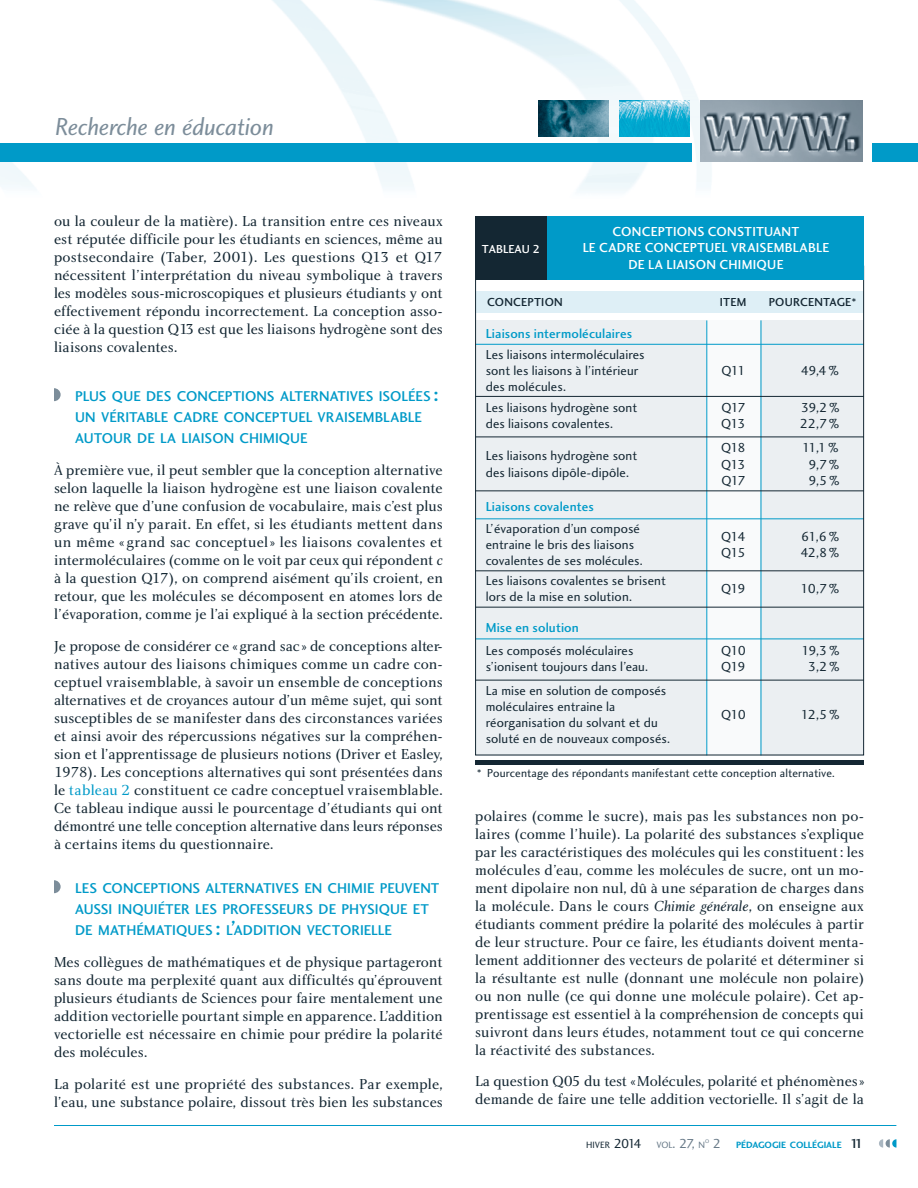
<style>
.page{position:relative;width:918px;height:1188px;background:#fff}
.page>*{position:absolute;margin:0;border:0;box-sizing:border-box;transform-origin:0 0}
.t1{font:25.5px "Charlotte Sans Book Italic Plain";letter-spacing:-.005em;color:#7c8d9a}
.t2{font:15px/18px "Charlotte Book Plain";color:#142733;text-align:justify}
.t3{font:14.7px/21px "Charlotte Sans Medium Plain";letter-spacing:.005em;color:#009ac8}
.t4{font:13.5px/16.2px "Charlotte Sans Book Plain";letter-spacing:.005em;color:#142733}
.t5{font:13.5px/16.5px "Charlotte Sans Medium Plain";letter-spacing:.015em;color:#fff;text-align:center}
.t6{font:13.5px "Charlotte Sans Medium Plain";letter-spacing:.01em;color:#009ac8}
.t7{font:12px "Charlotte Sans Book Plain";letter-spacing:.01em;color:#142733}
.t8{font:12px "Charlotte Sans Medium Plain";letter-spacing:.015em;color:#142733}
.t9{font:12px "Charlotte Sans Medium Plain";color:#fff}
.t10{font:9.45px "Charlotte Sans Bold Plain";color:#009ac8}
.t11{font:9.45px "Charlotte Sans Book Plain";color:#142733}
.t12{font:5.55px "Charlotte Sans Book Plain";color:#687a88}
.s1{font-size:21px}
.s2{font-family:"Charlotte Book Italic Plain"}
.s3{color:#009ac8}
.s4{font-size:13.5px}
.s5{color:#687a88}
.s6{font-size:13.5px;color:#687a88}
.s7{font-family:"Charlotte Sans Book Plain";font-size:13.5px;color:#687a88}
.s8{font-family:"Charlotte Sans Medium Plain";font-size:13.5px;color:#142733}
</style>
<div class="page">
<img style="left:0;top:0;width:918px;height:192px">
<div style="left:475px;top:291px;width:389px;height:22px;background:#deeff6"></div>
<div style="left:475px;top:320px;width:235px;height:435px;background:#ebeff2"></div>
<div style="left:707px;top:320px;width:71px;height:435px;background:#f9fafb"></div>
<div style="left:761px;top:320px;width:103px;height:435px;background:#ebeff2"></div>
<hr style="left:707px;top:320px;width:1px;height:435px;background:#009ac8">
<hr style="left:761px;top:320px;width:1px;height:435px;background:#009ac8">
<img style="left:701px;top:101px;width:162px;height:61px">
<img style="left:619px;top:101px;width:70px;height:36px">
<img style="left:538px;top:101px;width:71px;height:36px">
<svg style="left:54px;top:388px;width:7px;height:13px"></svg>
<svg style="left:54px;top:880px;width:7px;height:13px"></svg>
<hr style="left:475px;top:396px;width:389px;height:1px;background:#142733">
<hr style="left:475px;top:437px;width:389px;height:1px;background:#142733">
<hr style="left:475px;top:571px;width:389px;height:1px;background:#142733">
<hr style="left:475px;top:607px;width:389px;height:1px;background:#142733">
<hr style="left:475px;top:680px;width:389px;height:1px;background:#142733">
<hr style="left:475px;top:519px;width:389px;height:1px;background:#009ac8">
<hr style="left:475px;top:639px;width:389px;height:1px;background:#009ac8">
<hr style="left:475px;top:344px;width:389px;height:1px;background:#009ac8">
<hr style="left:475px;top:491px;width:389px;height:1px;background:#142733">
<div style="left:475px;top:760px;width:389px;height:5px;background:#142733"></div>
<div style="left:475px;top:217px;width:389px;height:63px;background:#142733"></div>
<div style="left:547px;top:216px;width:317px;height:64px;background:#009ac8"></div>
<svg style="left:879px;top:1139px;width:17px;height:9px"></svg>
<hr style="left:54px;top:1125px;width:842px;height:1px;background:#009ac8">
<div style="left:872px;top:144px;width:46px;height:18px;background:#009ac8"></div>
<div style="left:0;top:144px;width:691px;height:18px;background:#009ac8"></div>
<h1 class="t1" style="left:55px;top:116px;width:220px">Recherche en éducation</h1>
<p class="t2" style="left:54px;top:213px;width:390px">ou la couleur de la matière). La transition entre ces niveaux est réputée difficile pour les étudiants en sciences, même au postsecondaire (Taber, 2001). Les questions Q13 et Q17 nécessitent l’interprétation du niveau symbolique à travers les modèles sous-microscopiques et plusieurs étudiants y ont effectivement répondu incorrectement. La conception asso&shy;ciée à la question Q13 est que les liaisons hydrogène sont des liaisons covalentes.</p>
<p class="t3" style="left:75px;top:387px;width:365px">PLUS QUE DES CONCEPTIONS ALTERNATIVES ISOLÉES <span class="s1">:<br></span>UN VÉRITABLE CADRE CONCEPTUEL VRAISEMBLABLE<br>AUTOUR DE LA LIAISON CHIMIQUE</p>
<p class="t2" style="left:54px;top:463px;width:390px">À première vue, il peut sembler que la conception alternative selon laquelle la liaison hydrogène est une liaison covalente ne relève que d’une confusion de vocabulaire, mais c’est plus grave qu’il n’y parait. En effet, si les étudiants mettent dans un même « grand sac conceptuel » les liaisons covalentes et intermoléculaires (comme on le voit par ceux qui répondent <span class="s2">c </span>à la question Q17), on comprend aisément qu’ils croient, en retour, que les molécules se décomposent en atomes lors de l’évaporation, comme je l’ai expliqué à la section précédente.</p>
<p class="t2" style="left:54px;top:638px;width:390px">Je propose de considérer ce « grand sac » de conceptions alter&shy;natives autour des liaisons chimiques comme un cadre con&shy;ceptuel vraisemblable, à savoir un ensemble de conceptions alternatives et de croyances autour d’un même sujet, qui sont susceptibles de se manifester dans des circonstances variées et ainsi avoir des répercussions négatives sur la compréhen&shy;sion et l’apprentissage de plusieurs notions (Driver et Easley, 1978). Les conceptions alternatives qui sont présentées dans le <span class="s3">tableau 2</span> constituent ce cadre conceptuel vraisemblable.<br>Ce tableau indique aussi le pourcentage d’étudiants qui ont démontré une telle conception alternative dans leurs réponses à certains items du questionnaire.</p>
<p class="t3" style="left:75px;top:879px;width:366px">LES CONCEPTIONS ALTERNATIVES EN CHIMIE PEUVENT<br>AUSSI INQUIÉTER LES PROFESSEURS DE PHYSIQUE ET<br>DE MATHÉMATIQUES <span class="s1">:</span> L<span class="s1">’</span>ADDITION VECTORIELLE</p>
<p class="t2" style="left:54px;top:955px;width:390px">Mes collègues de mathématiques et de physique partageront sans doute ma perplexité quant aux difficultés qu’éprouvent plusieurs étudiants de Sciences pour faire mentalement une addition vectorielle pourtant simple en apparence. L’addition vectorielle est nécessaire en chimie pour prédire la polarité des molécules.</p>
<p class="t2" style="left:54px;top:1076px;width:390px">La polarité est une propriété des substances. Par exemple, l’eau, une substance polaire, dissout très bien les substances</p>
<p class="t9" style="left:482px;top:244px;width:60px">TABLEAU 2</p>
<p class="t5" style="left:583px;top:224px;width:248px">CONCEPTIONS CONSTITUANT<br>LE CADRE CONCEPTUEL VRAISEMBLABLE<br>DE LA LIAISON CHIMIQUE</p>
<p class="t8" style="left:487px;top:297px;width:77px">CONCEPTION</p>
<p class="t8" style="left:720px;top:297px;width:28px">ITEM</p>
<p class="t8" style="left:769px;top:297px;width:89px">POURCENTAGE*</p>
<p class="t6" style="left:486px;top:328px;width:148px">Liaisons intermoléculaires</p>
<p class="t4" style="left:486px;top:348px;width:160px">Les liaisons intermoléculaires sont les liaisons à l’intérieur des molécules.</p>
<p class="t4" style="left:486px;top:401px;width:153px">Les liaisons hydrogène sont des liaisons covalentes.</p>
<p class="t4" style="left:486px;top:449px;width:153px">Les liaisons hydrogène sont des liaisons dipôle-dipôle.</p>
<p class="t6" style="left:486px;top:501px;width:110px">Liaisons covalentes</p>
<p class="t4" style="left:486px;top:521px;width:159px">L’évaporation d’un composé entraine le bris des liaisons covalentes de ses molécules.</p>
<p class="t4" style="left:486px;top:574px;width:182px">Les liaisons covalentes se brisent lors de la mise en solution.</p>
<p class="t6" style="left:486px;top:622px;width:95px">Mise en solution</p>
<p class="t4" style="left:486px;top:643px;width:164px">Les composés moléculaires s’ionisent toujours dans l’eau.</p>
<p class="t4" style="left:486px;top:683px;width:186px">La mise en solution de composés moléculaires entraine la réorganisation du solvant et du soluté en de nouveaux composés.</p>
<p class="t4" style="left:721px;top:364px;width:26px">Q11</p>
<p class="t4" style="left:801px;top:364px;width:40px">49,4 %</p>
<p class="t4" style="left:721px;top:401px;width:26px">Q17</p>
<p class="t4" style="left:801px;top:401px;width:40px">39,2 %</p>
<p class="t4" style="left:721px;top:417px;width:26px">Q13</p>
<p class="t4" style="left:800px;top:417px;width:41px">22,7 %</p>
<p class="t4" style="left:721px;top:441px;width:26px">Q18</p>
<p class="t4" style="left:802px;top:441px;width:38px">11,1 %</p>
<p class="t4" style="left:721px;top:457px;width:26px">Q13</p>
<p class="t4" style="left:808px;top:457px;width:33px">9,7 %</p>
<p class="t4" style="left:721px;top:473px;width:26px">Q17</p>
<p class="t4" style="left:808px;top:473px;width:33px">9,5 %</p>
<p class="t4" style="left:721px;top:529px;width:26px">Q14</p>
<p class="t4" style="left:801px;top:529px;width:40px">61,6 %</p>
<p class="t4" style="left:721px;top:545px;width:26px">Q15</p>
<p class="t4" style="left:800px;top:545px;width:41px">42,8 %</p>
<p class="t4" style="left:721px;top:582px;width:26px">Q19</p>
<p class="t4" style="left:801px;top:582px;width:40px">10,7 %</p>
<p class="t4" style="left:721px;top:643px;width:26px">Q10</p>
<p class="t4" style="left:802px;top:643px;width:39px">19,3 %</p>
<p class="t4" style="left:721px;top:660px;width:26px">Q19</p>
<p class="t4" style="left:808px;top:660px;width:33px">3,2 %</p>
<p class="t4" style="left:721px;top:708px;width:26px">Q10</p>
<p class="t4" style="left:801px;top:708px;width:40px">12,5 %</p>
<p class="t7" style="left:477px;top:768px;width:360px">* Pourcentage des répondants manifestant cette conception alternative.</p>
<p class="t2" style="left:475px;top:808px;width:390px">polaires (comme le sucre), mais pas les substances non po&shy;laires (comme l’huile). La polarité des substances s’explique par les caractéristiques des molécules qui les constituent : les molécules d’eau, comme les molécules de sucre, ont un mo&shy;ment dipolaire non nul, dû à une séparation de charges dans la molécule. Dans le cours <span class="s2">Chimie générale</span>, on enseigne aux étudiants comment prédire la polarité des molécules à partir de leur structure. Pour ce faire, les étudiants doivent menta&shy;lement additionner des vecteurs de polarité et déterminer si la résultante est nulle (donnant une molécule non polaire) ou non nulle (ce qui donne une molécule polaire). Cet ap&shy;prentissage est essentiel à la compréhension de concepts qui suivront dans leurs études, notamment tout ce qui concerne la réactivité des substances.</p>
<p class="t2" style="left:475px;top:1074px;width:390px">La question Q05 du test « Molécules, polarité et phénomènes » demande de faire une telle addition vectorielle. Il s’agit de la</p>
<p class="t11" style="left:586px;top:1141px;width:120px">HIVER <span class="s4">2014</span> <span class="s5">VOL</span><span class="s6">. 27,</span> <span class="s5">N</span></p>
<p class="t12" style="left:705px;top:1139px;width:6px">O</p>
<p class="t10" style="left:713px;top:1141px;width:152px"><span class="s7">2</span> PÉDAGOGIE COLLÉGIALE <span class="s8">11</span></p>
</div>
